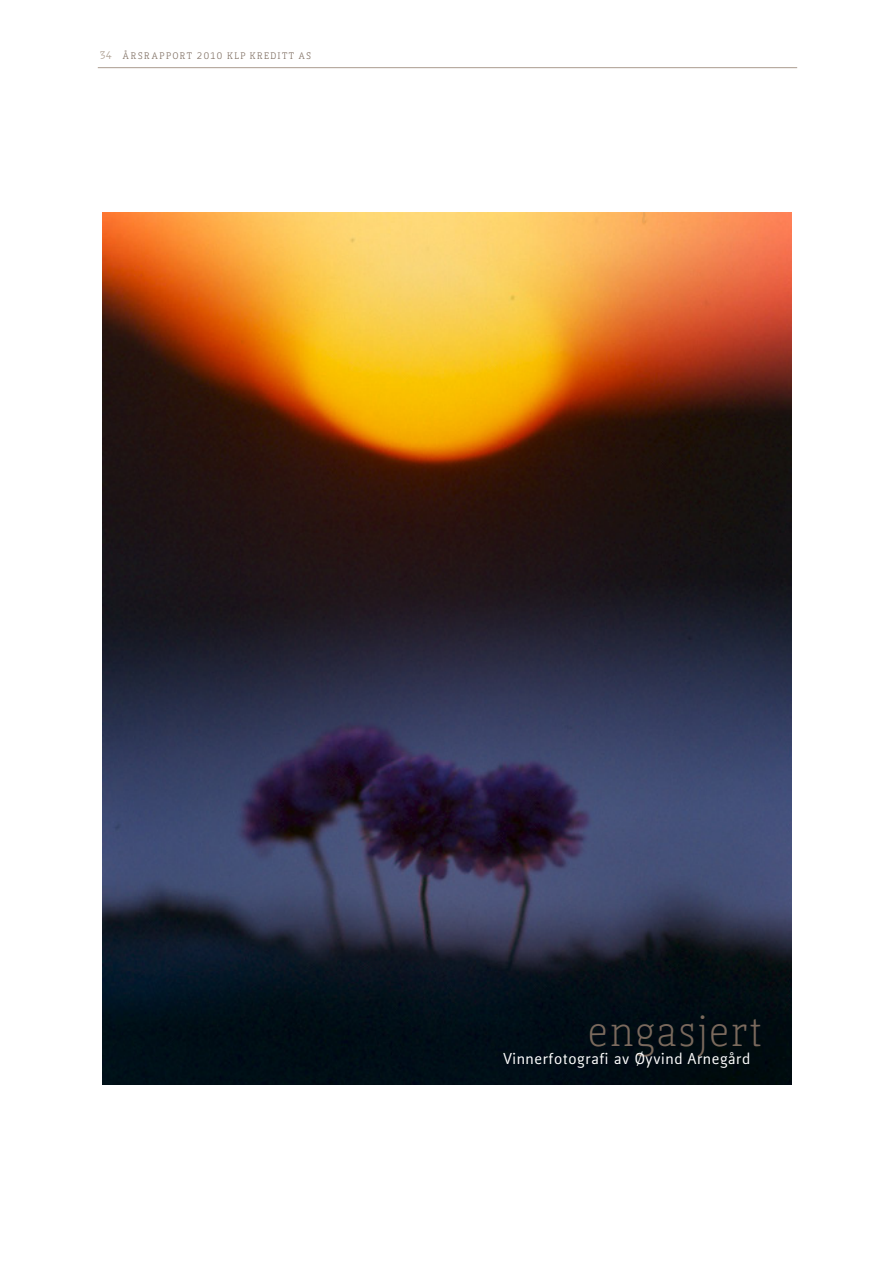
<style>
.page{position:relative;width:893px;height:1263px;background:#fff}
.page>*{position:absolute;margin:0;border:0;box-sizing:border-box;transform-origin:0 0}
.t1{font:300 42px "Kofi Pure Serif";letter-spacing:.04em;color:#7b6a5d}
.t2{font:500 15px "Kofi Pure Sans";letter-spacing:.04em;color:#fff}
.t3{font:9px "Kofi Pure Serif";letter-spacing:.155em;color:#7b6a5d}
.s1{font-size:10.5px;color:#aa9c8e}
</style>
<div class="page">
<hr style="left:98px;top:67px;width:699px;height:1px;background:#aa9c8e">
<img style="left:102px;top:213px;width:689px;height:871px">
<p class="t3" style="left:99px;top:50px;width:206px"><span class="s1">34</span> ÅRSRAPPORT 2010 KLP KREDITT AS</p>
<h1 class="t1" style="left:588px;top:1005px;width:175px">engasjert</h1>
<p class="t2" style="left:503px;top:1048px;width:248px">Vinnerfotografi av Øyvind Arnegård</p>
</div>
